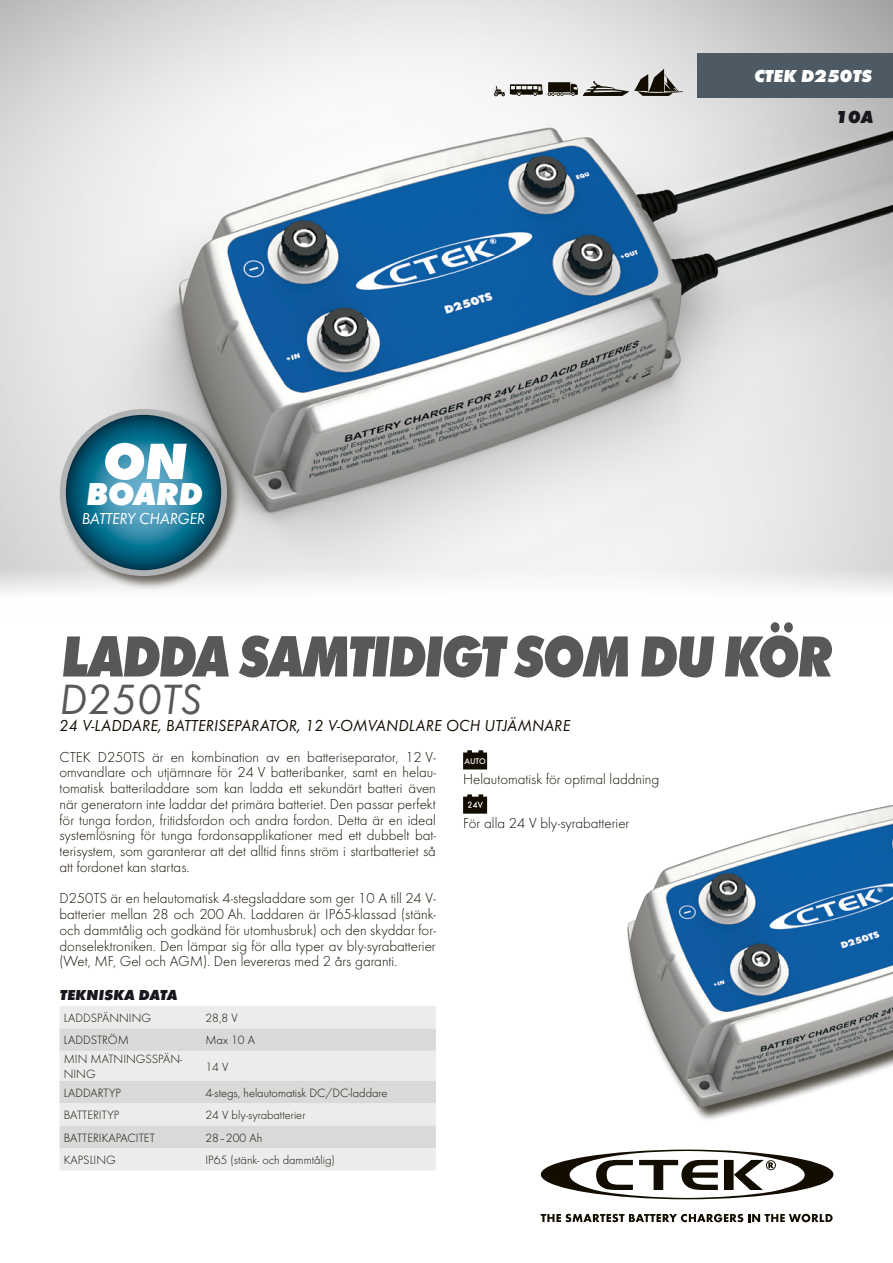
<style>
.page{position:relative;width:893px;height:1263px;background:#fff}
.page>*{position:absolute;margin:0;border:0;box-sizing:border-box;transform-origin:0 0}
.t1{font:italic 700 expanded 60px "Futura";letter-spacing:-.035em;color:#595856;scale:.87 1}
.t2{font:italic 700 expanded 52.95px "Futura";color:#fff}
.t3{font:43.95px "Futura Boo Obl";color:#595856}
.t4{font:italic 700 expanded 33px "Futura";letter-spacing:-.02em;color:#fff}
.t5{font:italic 700 expanded 18px "Futura";color:#fff}
.t6{font:italic 700 expanded 18px "Futura";color:#16181d}
.t7{font:16.5px "Futura Boo Obl";color:#130d00}
.t8{font:16.5px "Futura Boo Obl";letter-spacing:-.02em;color:#fff}
.t9{font:300 15px/15.8px "Futura";color:#130d00;text-align:justify}
.t10{font:italic 700 expanded 15px "Futura";color:#16181d}
.t11{font:300 12.45px/14.9px "Futura";color:#130d00}
.t12{font:500 8.55px "Futura";color:#fff}
</style>
<div class="page">
<img style="left:0;top:0;width:893px;height:592px">
<div style="left:697px;top:53px;width:196px;height:45px;background:#4d5a63"></div>
<svg style="left:494px;top:69px;width:189px;height:27px"></svg>
<svg style="left:541px;top:1149px;width:292px;height:50px"></svg>
<svg style="left:541px;top:1214px;width:292px;height:8px"></svg>
<img style="left:627px;top:805px;width:266px;height:303px">
<div style="left:58px;top:407px;width:183px;height:183px;background:#130d00;opacity:.6"></div>
<svg style="left:60px;top:409px;width:167px;height:167px;background:#4f899d"></svg>
<svg style="left:463px;top:750px;width:24px;height:19px"></svg>
<svg style="left:463px;top:794px;width:24px;height:20px"></svg>
<div style="left:60px;top:1006px;width:376px;height:164px;background:#ececec"></div>
<svg style="left:60px;top:1028px;width:376px;height:120px;background:#e0e1e0"></svg>
<p class="t5" style="left:754px;top:65px;width:119px">CTEK D250TS</p>
<p class="t6" style="left:835px;top:106px;width:40px">10A</p>
<h2 class="t2" style="left:101px;top:429px;width:86px">ON</h2>
<h3 class="t4" style="left:85px;top:474px;width:118px">BOARD</h3>
<p class="t8" style="left:82px;top:509px;width:125px">BATTERY CHARGER</p>
<h1 class="t1" style="left:60px;top:620px;width:73px">LADDA</h1>
<h1 class="t1" style="left:237px;top:620px;width:686px">SAMTIDIGT SOM DU KÖR</h1>
<h3 class="t3" style="left:60px;top:673px;width:144px">D250TS</h3>
<p class="t7" style="left:60px;top:715px;width:512px">24 V-LADDARE, BATTERISEPARATOR, 12 V-OMVANDLARE OCH UTJÄMNARE</p>
<p class="t9" style="left:60px;top:749px;width:378px">CTEK D250TS är en kombination av en batteriseparator, 12 V&shy;omvandlare och utjämnare för 24 V batteribanker, samt en helau&shy;tomatisk batteriladdare som kan ladda ett sekundärt batteri även när generatorn inte laddar det primära batteriet. Den passar perfekt för tunga fordon, fritidsfordon och andra fordon. Detta är en ideal systemlösning för tunga fordonsapplikationer med ett dubbelt bat&shy;terisystem, som garanterar att det alltid finns ström i startbatteriet så att fordonet kan startas.</p>
<p class="t9" style="left:60px;top:890px;width:378px">D250TS är en helautomatisk 4-stegsladdare som ger 10 A till 24 V&shy;batterier mellan 28 och 200 Ah. Laddaren är IP65-klassad (stänk&shy;och dammtålig och godkänd för utomhusbruk) och den skyddar for&shy;donselektroniken. Den lämpar sig för alla typer av bly-syrabatterier (Wet, MF, Gel och AGM). Den levereras med 2 års garanti.</p>
<p class="t10" style="left:60px;top:986px;width:119px">TEKNISKA DATA</p>
<p class="t11" style="left:64px;top:1010px;width:89px">LADDSPÄNNING</p>
<p class="t11" style="left:205px;top:1010px;width:34px">28,8 V</p>
<p class="t11" style="left:64px;top:1033px;width:67px">LADDSTRÖM</p>
<p class="t11" style="left:205px;top:1033px;width:51px">Max 10 A</p>
<p class="t11" style="left:64px;top:1052px;width:120px">MIN MATNINGSSPÄN-<br>NING</p>
<p class="t11" style="left:205px;top:1059px;width:25px">14 V</p>
<p class="t11" style="left:64px;top:1085px;width:59px">LADDARTYP</p>
<p class="t11" style="left:205px;top:1085px;width:183px">4-stegs, helautomatisk DC/DC-laddare</p>
<p class="t11" style="left:64px;top:1108px;width:57px">BATTERITYP</p>
<p class="t11" style="left:205px;top:1108px;width:102px">24 V bly-syrabatterier</p>
<p class="t11" style="left:64px;top:1130px;width:93px">BATTERIKAPACITET</p>
<p class="t11" style="left:205px;top:1130px;width:58px">28–200 Ah</p>
<p class="t11" style="left:64px;top:1152px;width:53px">KAPSLING</p>
<p class="t11" style="left:205px;top:1152px;width:131px">IP65 (stänk- och dammtålig)</p>
<p class="t12" style="left:464px;top:756px;width:23px">AUTO</p>
<p class="t9" style="left:463px;top:771px;width:198px">Helautomatisk för optimal laddning</p>
<p class="t9" style="left:463px;top:815px;width:168px">För alla 24 V bly-syrabatterier</p>
</div>
